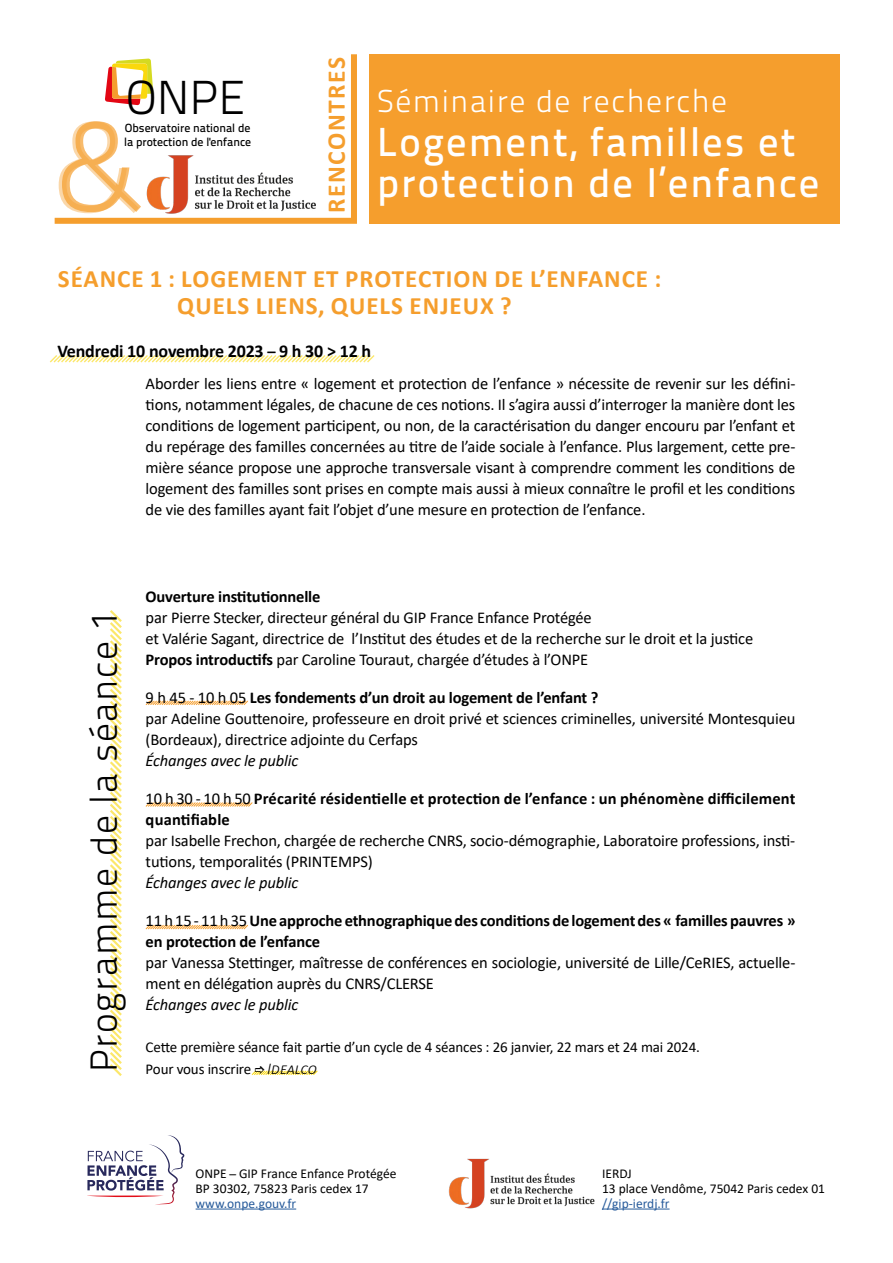
<style>
.page{position:relative;width:893px;height:1263px;background:#fff}
.page>*{position:absolute;margin:0;border:0;box-sizing:border-box;transform-origin:0 0}
.t1{font:127.5px "Titillium Text 14 L 250 wt";color:#f59e2d}
.t2{font:47.55px "Titillium Text 14 L 250 wt";color:#000}
.t3{font:40.5px/40.5px "Titillium Text 14 L 600 wt";letter-spacing:.05em;color:#fff}
.t4{font:37.5px "Titillium Text 14 L 250 wt";letter-spacing:.04em;color:#000}
.t5{font:31.5px "Titillium Text 14 L 250 wt";letter-spacing:.05em;color:#fff}
.t6{font:700 25.5px "Calibri";letter-spacing:.06em;color:#f59e2d}
.t7{font:700 25.05px/27px "Calibri";letter-spacing:.04em;color:#f59e2d}
.t8{font:700 18px "Calibri";letter-spacing:-.01em;color:#000}
.t9{font:16.5px/21px "Calibri";letter-spacing:-.01em;color:#000}
.t10{font:700 16.5px/21px "Calibri";letter-spacing:-.01em;color:#000}
.t11{font:700 16.5px/21px "Calibri";letter-spacing:.01em;color:#000}
.t12{font:italic 16.5px "Calibri";letter-spacing:-.01em;color:#000}
.t13{font:15px/21.6px "Calibri";letter-spacing:-.01em;color:#000}
.t14{font:13.5px/15px "Calibri";color:#000}
.t15{font:13.5px "Calibri";color:#275b9b}
.t16{font:11.85px/14.2px "Titillium Text 14 L 600 wt";color:#000}
.s1{font-size:16.5px}
.s2{font-weight:700}
.s3{font-weight:400}
.s4{font-weight:300;font-style:italic;font-size:16.5px}
</style>
<div class="page">
<svg style="left:145px;top:700px;width:103px;height:5px"></svg>
<svg style="left:145px;top:925px;width:103px;height:5px"></svg>
<svg style="left:145px;top:802px;width:108px;height:5px"></svg>
<svg style="left:50px;top:355px;width:325px;height:8px"></svg>
<hr style="left:196px;top:1208px;width:100px;height:1px;background:#275b9b">
<svg style="left:110px;top:610px;width:12px;height:466px"></svg>
<svg style="left:87px;top:1135px;width:98px;height:70px"></svg>
<hr style="left:602px;top:1208px;width:68px;height:1px;background:#275b9b">
<img style="left:448px;top:1158px;width:160px;height:52px">
<div style="left:369px;top:54px;width:470px;height:170px;background:#f59e2d"></div>
<svg style="left:54px;top:54px;width:303px;height:170px"></svg>
<img style="left:134px;top:147px;width:193px;height:76px">
<svg style="left:251px;top:1070px;width:67px;height:5px"></svg>
<h2 class="t2" style="left:126px;top:70px;width:121px">ONPE</h2>
<h1 class="t1" style="left:55px;top:90px;width:91px">&amp;</h1>
<p class="t16" style="left:124px;top:120px;width:129px">Observatoire national de la protection de l'enfance</p>
<h3 class="t6" style="left:318px;top:213px;width:157px;rotate:-90deg">RENCONTRES</h3>
<h3 class="t5" style="left:377px;top:82px;width:351px">Séminaire de recherche</h3>
<h3 class="t3" style="left:377px;top:122px;width:444px">Logement, familles et protection de l’enfance</h3>
<h3 class="t7" style="left:177px;top:265px;width:485px;text-indent:-119px">SÉANCE 1 : LOGEMENT ET PROTECTION DE L’ENFANCE :<br>QUELS LIENS, QUELS ENJEUX ?</h3>
<p class="t8" style="left:57px;top:338px;width:315px">Vendredi 10 novembre 2023 <span class="s1">–</span> 9 h 30 &gt; 12 h</p>
<p class="t9" style="left:146px;top:372px;width:651px;text-align:justify">Aborder les liens entre « logement et protection de l’enfance » nécessite de revenir sur les défini&shy;tions, notamment légales, de chacune de ces notions. Il s’agira aussi d’interroger la manière dont les conditions de logement participent, ou non, de la caractérisation du danger encouru par l’enfant et du repérage des familles concernées au titre de l’aide sociale à l’enfance. Plus largement, cette pre&shy;mière séance propose une approche transversale visant à comprendre comment les conditions de logement des familles sont prises en compte mais aussi à mieux connaître le profil et les conditions de vie des familles ayant fait l’objet d’une mesure en protection de l’enfance.</p>
<h3 class="t4" style="left:82px;top:1072px;width:464px;rotate:-90deg">Programme de la séance 1</h3>
<p class="t10" style="left:146px;top:586px;width:176px">Ouverture institutionnelle</p>
<p class="t9" style="left:146px;top:607px;width:609px">par Pierre Stecker, directeur général du GIP France Enfance Protégée<br>et Valérie Sagant, directrice de l’Institut des études et de la recherche sur le droit et la justice<br><span class="s2">Propos introductifs</span> par Caroline Touraut, chargée d’études à l’ONPE</p>
<p class="t9" style="left:146px;top:687px;width:651px">9 h 45 - 10 h 05 <span class="s2">Les fondements d’un droit au logement de l’enfant ?<br></span>par Adeline Gouttenoire, professeure en droit privé et sciences criminelles, université Montesquieu (Bordeaux), directrice adjointe du Cerfaps</p>
<p class="t12" style="left:146px;top:749px;width:154px">Échanges avec le public</p>
<p class="t11" style="left:146px;top:788px;width:651px"><span class="s3">10 h 30 - 10 h 50</span> Précarité résidentielle et protection de l’enfance : un phénomène difficilement quantifiable</p>
<p class="t9" style="left:146px;top:830px;width:651px">par Isabelle Frechon, chargée de recherche CNRS, socio-démographie, Laboratoire professions, insti&shy;tutions, temporalités (PRINTEMPS)</p>
<p class="t12" style="left:146px;top:871px;width:154px">Échanges avec le public</p>
<p class="t10" style="left:146px;top:910px;width:651px"><span class="s3">11 h 15 - 11 h 35</span> Une approche ethnographique des conditions de logement des « familles pauvres » en protection de l’enfance</p>
<p class="t9" style="left:146px;top:952px;width:651px">par Vanessa Stettinger, maîtresse de conférences en sociologie, université de Lille/CeRIES, actuelle&shy;ment en délégation auprès du CNRS/CLERSE</p>
<p class="t12" style="left:146px;top:993px;width:154px">Échanges avec le public</p>
<p class="t13" style="left:146px;top:1036px;width:556px">Cette première séance fait partie d’un cycle de 4 séances : 26 janvier, 22 mars et 24 mai 2024.<br>Pour vous inscrire <span class="s4">Idealco</span></p>
<p class="t14" style="left:196px;top:1165px;width:202px">ONPE ̶GIP France Enfance Protégée<br>BP 30302, 75823 Paris cedex 17</p>
<p class="t15" style="left:196px;top:1194px;width:102px">www.onpe.gouv.fr</p>
<p class="t14" style="left:602px;top:1165px;width:224px">IERDJ<br>13 place Vendôme, 75042 Paris cedex 01</p>
<p class="t15" style="left:602px;top:1194px;width:69px">//gip-ierdj.fr</p>
</div>
